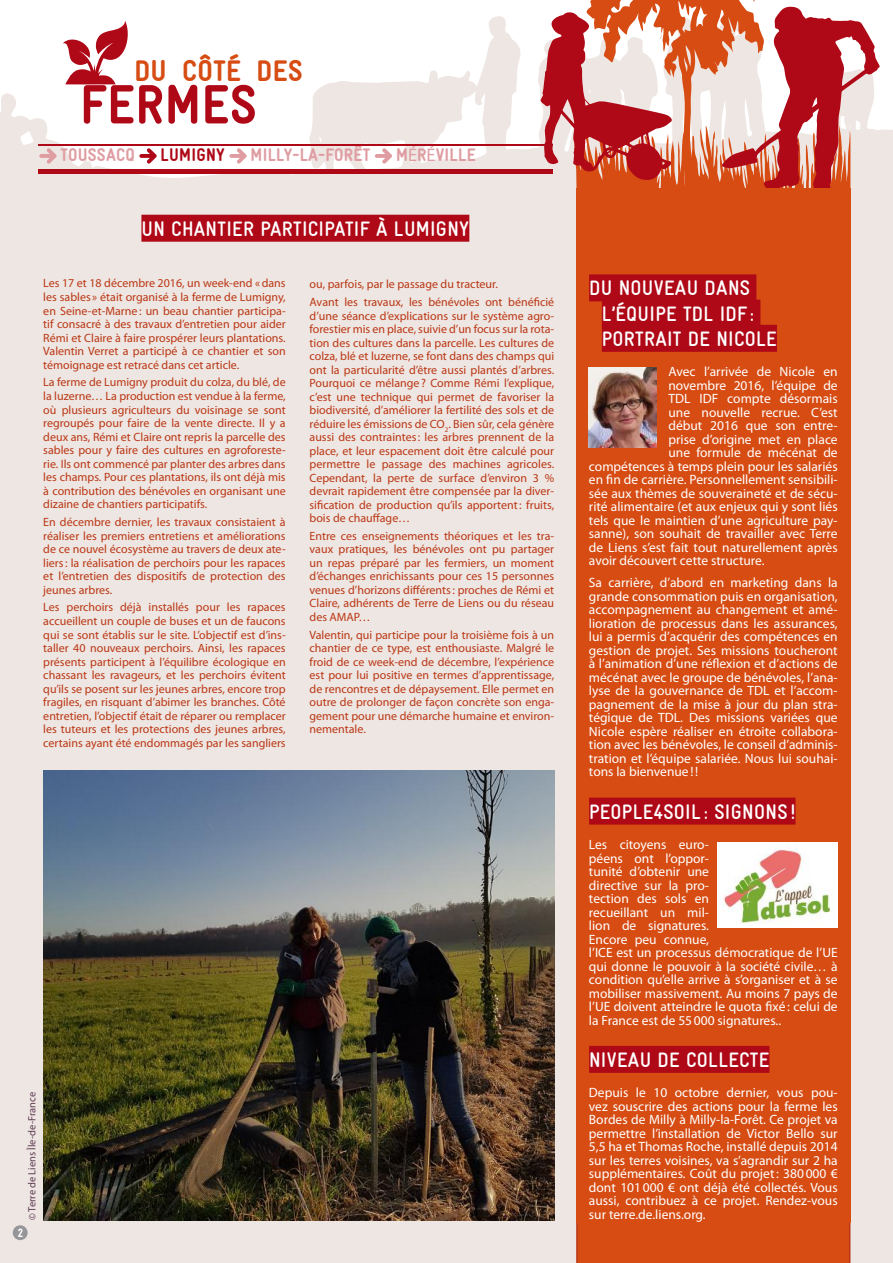
<style>
.page{position:relative;width:893px;height:1263px;background:#fff}
.page>*{position:absolute;margin:0;border:0;box-sizing:border-box;transform-origin:0 0}
.t1{font:900 condensed 55.5px "Gravur";letter-spacing:.015em;color:#af0917}
.t2{font:900 condensed 30px "Gravur";letter-spacing:.015em;color:#d64c13}
.t3{font:700 condensed 21px/25.2px "Gravur";letter-spacing:.015em;color:#fff}
.t4{font:900 condensed 18.15px "Gravur";letter-spacing:.015em;color:#df9da2}
.t5{font:900 condensed 18.15px "Gravur";letter-spacing:.015em;color:#af0917}
.t6{font:13.5px/13.5px "Myriad Pro";color:#fff;text-align:justify}
.t7{font:12px/13.5px "Myriad Pro";color:#ba3715;text-align:justify}
.t8{font:900 condensed 12px "Gravur";color:#fff}
.t9{font:10.5px "Myriad Pro";color:#5c3953}
.s1{font-family:"Myriad Pro";font-weight:400;font-stretch:normal}
.s2{font-family:"Candara"}
</style>
<div class="page">
<svg style="left:0;top:16px;width:893px;height:264px;fill:#eee6e2"></svg>
<div style="left:0;top:280px;width:893px;height:983px;background:#eee6e2"></div>
<div style="left:13px;top:1225px;width:15px;height:15px;background:#969698;border-radius:50%"></div>
<svg style="left:63px;top:20px;width:66px;height:64px"></svg>
<div style="left:576px;top:1223px;width:274px;height:40px;background:#d64c13"></div>
<img style="left:43px;top:771px;width:511px;height:449px">
<div style="left:141px;top:215px;width:328px;height:27px;background:#af0917"></div>
<svg style="left:39px;top:148px;width:18px;height:16px"></svg>
<svg style="left:139px;top:148px;width:18px;height:16px"></svg>
<svg style="left:229px;top:148px;width:18px;height:16px"></svg>
<svg style="left:375px;top:148px;width:17px;height:16px"></svg>
<hr style="left:39px;top:144px;width:514px;height:2px;background:#af0917">
<hr style="left:39px;top:169px;width:514px;height:4px;background:#af0917">
<svg style="left:532px;top:0;width:261px;height:240px"></svg>
<svg style="left:540px;top:7px;width:340px;height:221px"></svg>
<div style="left:576px;top:188px;width:274px;height:1035px;background:#d64c13"></div>
<div style="left:589px;top:274px;width:167px;height:27px;background:#af0917"></div>
<div style="left:602px;top:300px;width:158px;height:27px;background:#af0917"></div>
<div style="left:602px;top:325px;width:175px;height:27px;background:#af0917"></div>
<div style="left:589px;top:797px;width:207px;height:27px;background:#af0917"></div>
<div style="left:589px;top:1046px;width:180px;height:27px;background:#af0917"></div>
<img style="left:589px;top:367px;width:68px;height:80px">
<img style="left:718px;top:843px;width:119px;height:85px">
<h2 class="t2" style="left:134px;top:54px;width:170px">DU CÔTÉ DES</h2>
<h1 class="t1" style="left:80px;top:74px;width:178px">FERMES</h1>
<h3 class="t4" style="left:61px;top:145px;width:76px">TOUSSACQ</h3>
<h3 class="t5" style="left:161px;top:145px;width:66px">LUMIGNY</h3>
<h3 class="t4" style="left:251px;top:145px;width:121px">MILLY-LA-FORÊT</h3>
<h3 class="t4" style="left:396px;top:145px;width:81px">M<span class="s1">É</span>R<span class="s1">É</span>VILLE</h3>
<h3 class="t3" style="left:141px;top:216px;width:329px">UN CHANTIER PARTICIPATIF À LUMIGNY</h3>
<p class="t7" style="left:43px;top:276px;width:244px">Les 17 et 18 décembre 2016, un week-end «dans les sables » était organisé à la ferme de Lumigny, en Seine-et-Marne: un beau chantier participa&shy;tif consacré à des travaux d’entretien pour aider Rémi et Claire à faire prospérer leurs plantations.<br>Valentin Verret a participé à ce chantier et son témoignage est retracé dans cet article.</p>
<p class="t7" style="left:43px;top:375px;width:244px">La ferme de Lumigny produit du colza, du blé, de la luzerne… La production est vendue à la ferme, où plusieurs agriculteurs du voisinage se sont regroupés pour faire de la vente directe. Il y a deux ans, Rémi et Claire ont repris la parcelle des sables pour y faire des cultures en agroforeste&shy;rie. Ils ont commencé par planter des arbres dans les champs. Pour ces plantations, ils ont déjà mis à contribution des bénévoles en organisant une dizaine de chantiers participatifs.</p>
<p class="t7" style="left:43px;top:515px;width:244px">En décembre dernier, les travaux consistaient à réaliser les premiers entretiens et améliorations de ce nouvel écosystème au travers de deux ate&shy;liers: la réalisation de perchoirs pour les rapaces et l’entretien des dispositifs de protection des jeunes arbres.</p>
<p class="t7" style="left:43px;top:600px;width:244px">Les perchoirs déjà installés pour les rapaces accueillent un couple de buses et un de faucons qui se sont établis sur le site. L’objectif est d’ins&shy;taller 40 nouveaux perchoirs. Ainsi, les rapaces présents participent à l’équilibre écologique en chassant les ravageurs, et les perchoirs évitent qu’ils se posent sur les jeunes arbres, encore trop fragiles, en risquant d’abimer les branches. Côté entretien, l’objectif était de réparer ou remplacer les tuteurs et les protections des jeunes arbres, certains ayant été endommagés par les sangliers</p>
<p class="t7" style="left:310px;top:275px;width:246px;line-height:17.7px">ou, parfois, par le passage du tracteur.<br>Avant les travaux, les bénévoles ont bénéficié</p>
<p class="t7" style="left:310px;top:309px;width:246px">d’une séance d’explications sur le système agro&shy;forestier mis en place, suivie d’un focus sur la rota&shy;tion des cultures dans la parcelle. Les cultures de colza, blé et luzerne, se font dans des champs qui ont la particularité d’être aussi plantés d’arbres.<br>Pourquoi ce mélange? Comme Rémi l’explique, c’est une technique qui permet de favoriser la biodiversité, d’améliorer la fertilité des sols et de réduire les émissions de CO<sub>2</sub>. Bien sûr, cela génère aussi des contraintes: les arbres prennent de la place, et leur espacement doit être calculé pour permettre le passage des machines agricoles.<br>Cependant, la perte de surface d’environ 3 % devrait rapidement être compensée par la diver&shy;sification de production qu’ils apportent: fruits, bois de chauffage…</p>
<p class="t7" style="left:310px;top:529px;width:246px">Entre ces enseignements théoriques et les tra&shy;vaux pratiques, les bénévoles ont pu partager un repas préparé par les fermiers, un moment d’échanges enrichissants pour ces 15 personnes venues d’horizons différents: proches de Rémi et Claire, adhérents de Terre de Liens ou du réseau des AMAP…</p>
<p class="t7" style="left:310px;top:628px;width:246px">Valentin, qui participe pour la troisième fois à un chantier de ce type, est enthousiaste. Malgré le froid de ce week-end de décembre, l’expérience est pour lui positive en termes d’apprentissage, de rencontres et de dépaysement. Elle permet en outre de prolonger de façon concrète son enga&shy;gement pour une démarche humaine et environ&shy;nementale.</p>
<p class="t9" style="left:26px;top:1220px;width:130px;rotate:-90deg"><span class="s2">©</span> Terre de Liens Île-de-France</p>
<p class="t8" style="left:18px;top:1226px;width:7px">2</p>
<h3 class="t3" style="left:602px;top:276px;width:176px;text-indent:-13px">DU NOUVEAU DANS<br>L’ÉQUIPE TDL IDF :<br>PORTRAIT DE NICOLE</h3>
<p class="t6" style="left:668px;top:365px;width:171px">Avec l’arrivée de Nicole en</p>
<p class="t6" style="left:668px;top:378px;width:171px">novembre 2016, l’équipe de</p>
<p class="t6" style="left:668px;top:392px;width:171px">TDL IDF compte désormais</p>
<p class="t6" style="left:668px;top:405px;width:171px">une nouvelle recrue. C’est</p>
<p class="t6" style="left:668px;top:419px;width:171px">début 2016 que son entre-</p>
<p class="t6" style="left:668px;top:432px;width:171px">prise d’origine met en place</p>
<p class="t6" style="left:668px;top:446px;width:171px">une formule de mécénat de</p>
<p class="t6" style="left:589px;top:459px;width:250px">compétences à temps plein pour les salariés</p>
<p class="t6" style="left:589px;top:473px;width:250px">en fin de carrière. Personnellement sensibili-</p>
<p class="t6" style="left:589px;top:486px;width:250px">sée aux thèmes de souveraineté et de sécu-</p>
<p class="t6" style="left:589px;top:500px;width:250px">rité alimentaire (et aux enjeux qui y sont liés</p>
<p class="t6" style="left:589px;top:513px;width:250px">tels que le maintien d’une agriculture pay-</p>
<p class="t6" style="left:589px;top:527px;width:250px">sanne), son souhait de travailler avec Terre</p>
<p class="t6" style="left:589px;top:540px;width:250px">de Liens s’est fait tout naturellement après</p>
<p class="t6" style="left:589px;top:554px;width:177px">avoir découvert cette structure.</p>
<p class="t6" style="left:589px;top:576px;width:250px">Sa carrière, d’abord en marketing dans la grande consommation puis en organisation, accompagnement au changement et amé&shy;lioration de processus dans les assurances, lui a permis d’acquérir des compétences en gestion de projet. Ses missions toucheront à l’animation d’une réflexion et d’actions de mécénat avec le groupe de bénévoles, l’ana&shy;lyse de la gouvernance de TDL et l’accom&shy;pagnement de la mise à jour du plan stra&shy;tégique de TDL. Des missions variées que Nicole espère réaliser en étroite collabora&shy;tion avec les bénévoles, le conseil d’adminis&shy;tration et l’équipe salariée. Nous lui souhai&shy;tons la bienvenue! !</p>
<h3 class="t3" style="left:589px;top:799px;width:208px">PEOPLE4SOIL : SIGNONS !</h3>
<p class="t6" style="left:589px;top:838px;width:250px;text-align:left">Les citoyens euro-<br>péens ont l’oppor-<br>tunité d’obtenir une<br>directive sur la pro-<br>tection des sols en<br>recueillant un mil-<br>lion de signatures.<br>Encore peu connue,<br>l’ICE est un processus démocratique de l’UE qui donne le pouvoir à la société civile… à condition qu’elle arrive à s’organiser et à se mobiliser massivement. Au moins 7 pays de l’UE doivent atteindre le quota fixé: celui de la France est de 55000 signatures..</p>
<h3 class="t3" style="left:589px;top:1047px;width:182px">NIVEAU DE COLLECTE</h3>
<p class="t6" style="left:589px;top:1086px;width:250px">Depuis le 10 octobre dernier, vous pou&shy;vez souscrire des actions pour la ferme les Bordes de Milly à Milly-la-Forêt. Ce projet va permettre l’installation de Victor Bello sur 5,5 ha et Thomas Roche, installé depuis 2014 sur les terres voisines, va s’agrandir sur 2 ha supplémentaires. Coût du projet: 380000 € dont 101000 € ont déjà été collectés. Vous aussi, contribuez à ce projet. Rendez-vous sur terre.de.liens.org.</p>
</div>
